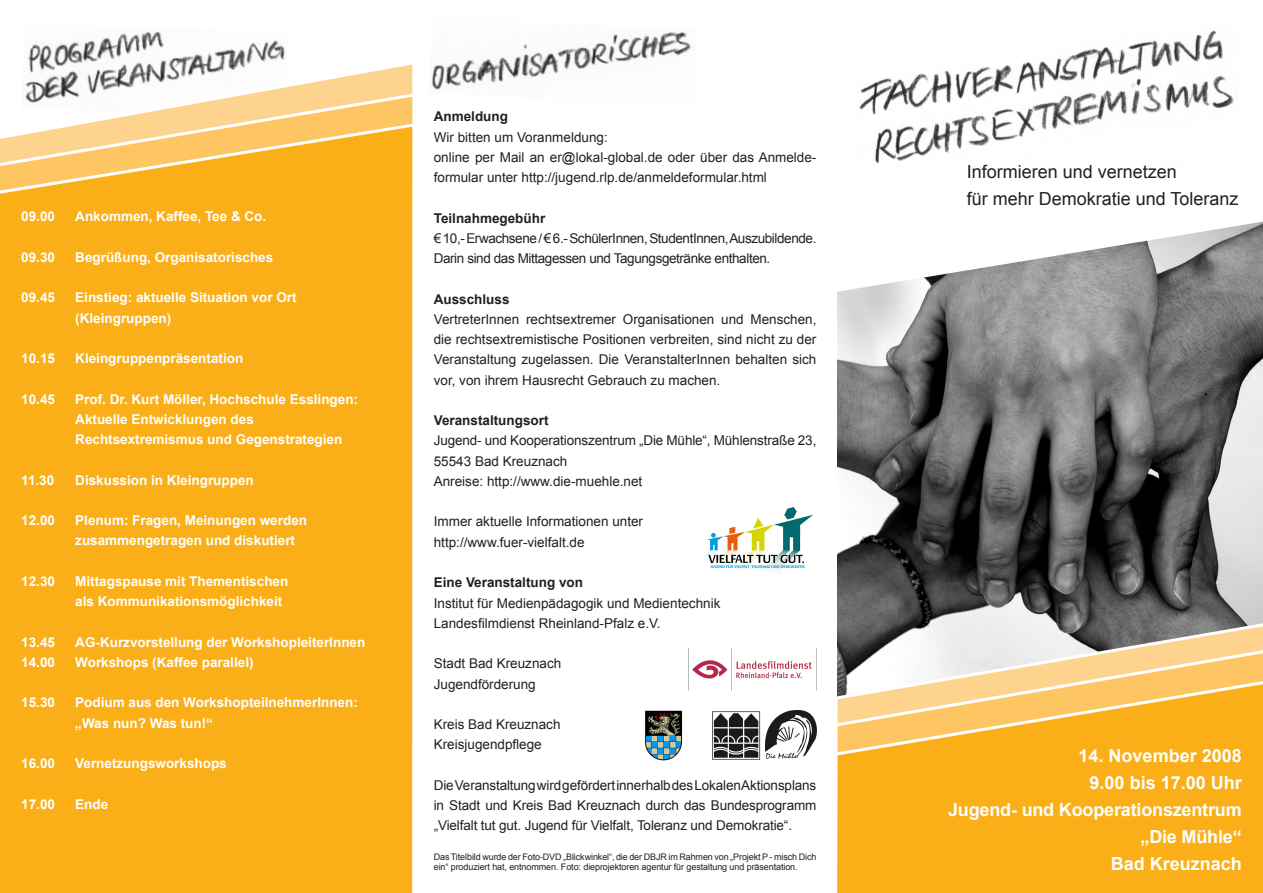
<style>
.page{position:relative;width:1263px;height:893px;background:#fff}
.page>*{position:absolute;margin:0;border:0;box-sizing:border-box;transform-origin:0 0}
.t1{font:700 18px/27px "Arial";letter-spacing:-.01em;color:#fff;text-align:right}
.t2{font:18px/27px "Arial";color:#231f20}
.t3{font:13.5px/20.2px "Arial";color:#231f20}
.t4{font:700 13.5px/20.2px "Arial";color:#fff}
.t5{font:13.5px/20.2px "Arial";letter-spacing:-.03em;color:#231f20}
.t6{font:700 13.5px "Arial";color:#231f20}
.t7{font:9px/10.8px "Arial";letter-spacing:-.01em;color:#231f20}
</style>
<div class="page">
<img style="left:838px;top:293px;width:425px;height:325px">
<svg style="left:837px;top:618px;width:426px;height:27px"></svg>
<svg style="left:837px;top:645px;width:426px;height:31px"></svg>
<svg style="left:837px;top:676px;width:426px;height:217px;background:#fab62f"></svg>
<svg style="left:837px;top:221px;width:426px;height:72px"></svg>
<img style="left:28px;top:31px;width:257px;height:28px">
<svg style="left:25px;top:59px;width:388px;height:32px"></svg>
<svg style="left:25px;top:91px;width:388px;height:30px"></svg>
<div style="left:0;top:121px;width:413px;height:772px;background:#faaf18"></div>
<img style="left:431px;top:24px;width:260px;height:66px">
<img style="left:859px;top:81px;width:378px;height:83px">
<svg style="left:879px;top:30px;width:347px;height:51px"></svg>
<img style="left:765px;top:711px;width:51px;height:48px">
<img style="left:712px;top:711px;width:49px;height:49px">
<img style="left:692px;top:649px;width:120px;height:42px">
<img style="left:704px;top:507px;width:108px;height:64px">
<img style="left:645px;top:711px;width:38px;height:50px">
<p class="t4" style="left:21px;top:207px;width:35px">09.00</p>
<p class="t4" style="left:75px;top:207px;width:193px">Ankommen, Kaffee, Tee &amp; Co.</p>
<p class="t4" style="left:21px;top:247px;width:35px">09.30</p>
<p class="t4" style="left:75px;top:247px;width:200px">Begrüßung, Organisatorisches</p>
<p class="t4" style="left:21px;top:288px;width:35px">09.45</p>
<p class="t4" style="left:75px;top:288px;width:223px">Einstieg: aktuelle Situation vor Ort (Kleingruppen)</p>
<p class="t4" style="left:21px;top:349px;width:35px">10.15</p>
<p class="t4" style="left:75px;top:349px;width:170px">Kleingruppenpräsentation</p>
<p class="t4" style="left:21px;top:389px;width:35px">10.45</p>
<p class="t4" style="left:75px;top:389px;width:284px">Prof. Dr. Kurt Möller, Hochschule Esslingen:<br>Aktuelle Entwicklungen des<br>Rechtsextremismus und Gegenstrategien</p>
<p class="t4" style="left:21px;top:470px;width:35px">11.30</p>
<p class="t4" style="left:75px;top:470px;width:180px">Diskussion in Kleingruppen</p>
<p class="t4" style="left:21px;top:511px;width:35px">12.00</p>
<p class="t4" style="left:75px;top:511px;width:233px">Plenum: Fragen, Meinungen werden zusammengetragen und diskutiert</p>
<p class="t4" style="left:21px;top:571px;width:35px">12.30</p>
<p class="t4" style="left:75px;top:571px;width:215px">Mittagspause mit Thementischen als Kommunikationsmöglichkeit</p>
<p class="t4" style="left:21px;top:632px;width:35px">13.45</p>
<p class="t4" style="left:75px;top:632px;width:292px">AG-Kurzvorstellung der WorkshopleiterInnen</p>
<p class="t4" style="left:21px;top:652px;width:35px">14.00</p>
<p class="t4" style="left:75px;top:652px;width:180px">Workshops (Kaffee parallel)</p>
<p class="t4" style="left:21px;top:693px;width:35px">15.30</p>
<p class="t4" style="left:75px;top:693px;width:284px">Podium aus den WorkshopteilnehmerInnen: „Was nun? Was tun!“</p>
<p class="t4" style="left:21px;top:754px;width:35px">16.00</p>
<p class="t4" style="left:75px;top:754px;width:153px">Vernetzungsworkshops</p>
<p class="t4" style="left:21px;top:794px;width:35px">17.00</p>
<p class="t4" style="left:75px;top:794px;width:35px">Ende</p>
<p class="t6" style="left:434px;top:108px;width:76px">Anmeldung</p>
<p class="t3" style="left:434px;top:127px;width:383px">Wir bitten um Voranmeldung:<br>online per Mail an er@lokal-global.de oder über das Anmelde&shy;formular unter http://jugend.rlp.de/anmeldeformular.html</p>
<p class="t6" style="left:434px;top:209px;width:113px">Teilnahmegebühr</p>
<p class="t5" style="left:434px;top:228px;width:384px">€ 10,- Erwachsene / € 6.- SchülerInnen, StudentInnen, Auszubildende.<br>Darin sind das Mittagessen und Tagungsgetränke enthalten.</p>
<p class="t6" style="left:434px;top:290px;width:77px">Ausschluss</p>
<p class="t3" style="left:434px;top:309px;width:384px;text-align:justify">VertreterInnen rechtsextremer Organisationen und Menschen, die rechtsextremistische Positionen verbreiten, sind nicht zu der Veranstaltung zugelassen. Die VeranstalterInnen behalten sich vor, von ihrem Hausrecht Gebrauch zu machen.</p>
<p class="t6" style="left:434px;top:412px;width:116px">Veranstaltungsort</p>
<p class="t3" style="left:434px;top:431px;width:384px">Jugend- und Kooperationszentrum „Die Mühle“, Mühlenstraße 23,<br>55543 Bad Kreuznach<br>Anreise: http://www.die-muehle.net</p>
<p class="t3" style="left:434px;top:512px;width:211px">Immer aktuelle Informationen unter http://www.fuer-vielfalt.de</p>
<p class="t6" style="left:434px;top:574px;width:151px">Eine Veranstaltung von</p>
<p class="t3" style="left:434px;top:593px;width:288px">Institut für Medienpädagogik und Medientechnik<br>Landesfilmdienst Rheinland-Pfalz e.V.</p>
<p class="t3" style="left:434px;top:653px;width:129px">Stadt Bad Kreuznach<br>Jugendförderung</p>
<p class="t3" style="left:434px;top:714px;width:128px">Kreis Bad Kreuznach<br>Kreisjugendpflege</p>
<p class="t3" style="left:434px;top:775px;width:384px;text-align:justify">Die Veranstaltung wird gefördert innerhalb des Lokalen Aktionsplans in Stadt und Kreis Bad Kreuznach durch das Bundesprogramm „Vielfalt tut gut. Jugend für Vielfalt, Toleranz und Demokratie“.</p>
<p class="t7" style="left:434px;top:851px;width:384px">Das Titelbild wurde der Foto-DVD „Blickwinkel“, die der DBJR im Rahmen von „Projekt P - misch Dich ein“ produziert hat, entnommen. Foto: dieprojektoren agentur für gestaltung und präsentation.</p>
<h1 class="t2" style="left:967px;top:158px;width:273px">Informieren und vernetzen<br>für mehr Demokratie und Toleranz</h1>
<h1 class="t1" style="left:948px;top:742px;width:295px">14. November 2008<br>9.00 bis 17.00 Uhr<br>Jugend- und Kooperationszentrum „Die Mühle“<br>Bad Kreuznach</h1>
</div>
